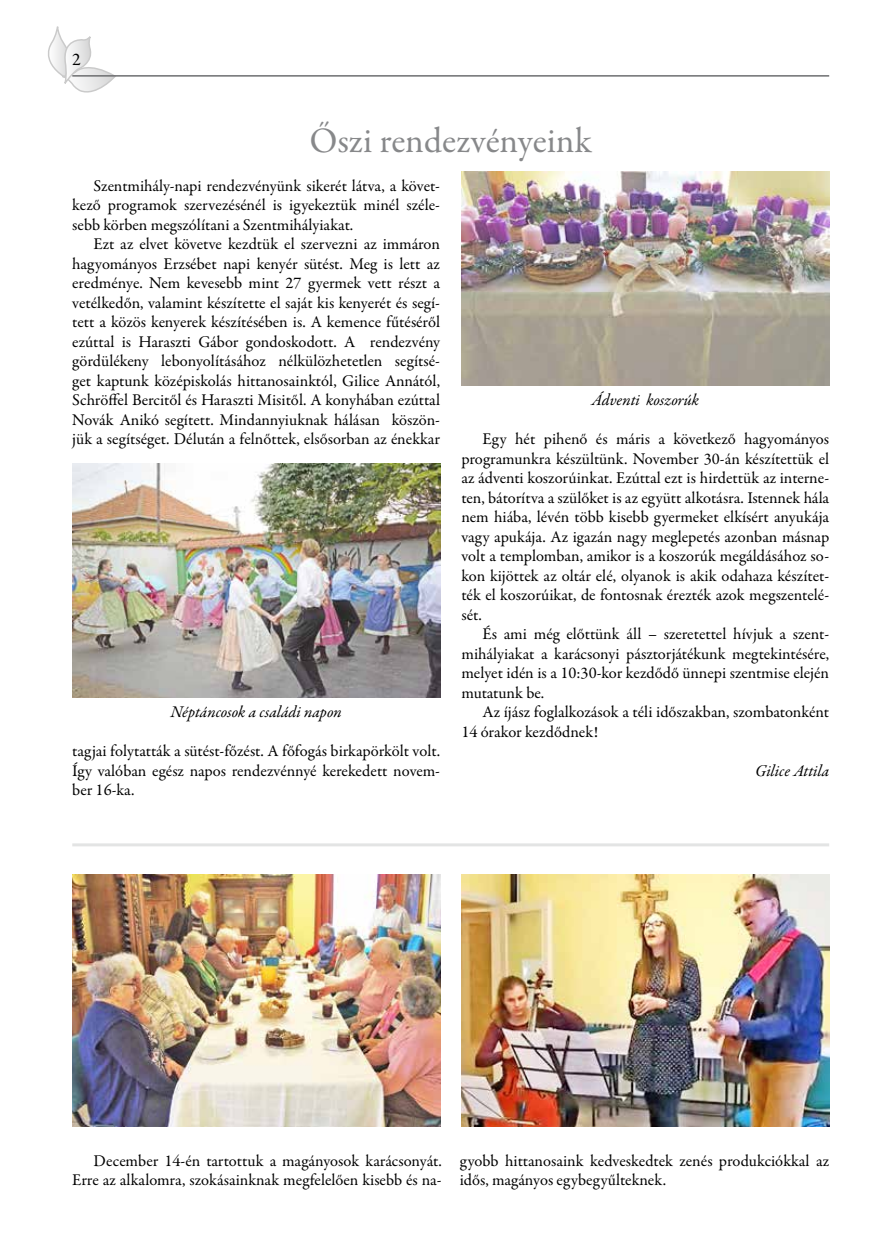
<style>
.page{position:relative;width:893px;height:1260px;background:#fff}
.page>*{position:absolute;margin:0;border:0;box-sizing:border-box;transform-origin:0 0}
.t1{font:36px "Garamond Premr Pro";color:#87888a}
.t2{font:18px "Garamond Premr Pro";color:#000}
.t3{font:16.5px/19.5px "Garamond Premr Pro";color:#000;text-align:justify}
.t4{font:italic 16.5px "Garamond Premr Pro";letter-spacing:-.005em;color:#000}
</style>
<div class="page">
<svg style="left:48px;top:27px;width:67px;height:66px"></svg>
<hr style="left:72px;top:75px;width:757px;height:2px;background:#6d6e70">
<img style="left:72px;top:464px;width:368px;height:234px">
<img style="left:461px;top:171px;width:368px;height:215px">
<img style="left:461px;top:875px;width:368px;height:251px">
<img style="left:72px;top:875px;width:368px;height:251px">
<hr style="left:72px;top:843px;width:757px;height:3px;background:#e3e4e4">
<p class="t2" style="left:72px;top:48px;width:10px">2</p>
<h1 class="t1" style="left:310px;top:118px;width:284px">Őszi rendezvényeink</h1>
<p class="t3" style="left:72px;top:176px;width:369px;text-indent:21px">Szentmihály-napi rendezvényünk sikerét látva, a követ&shy;kező programok szervezésénél is igyekeztük minél széle&shy;sebb körben megszólítani a Szentmihályiakat.</p>
<p class="t3" style="left:72px;top:234px;width:369px;text-indent:21px">Ezt az elvet követve kezdtük el szervezni az immáron hagyományos Erzsébet napi kenyér sütést. Meg is lett az eredménye. Nem kevesebb mint 27 gyermek vett részt a vetélkedőn, valamint készítette el saját kis kenyerét és segí&shy;tett a közös kenyerek készítésében is. A kemence fűtéséről ezúttal is Haraszti Gábor gondoskodott. A rendezvény gördülékeny lebonyolításához nélkülözhetetlen segítsé&shy;get kaptunk középiskolás hittanosainktól, Gilice Annától, Schröffel Bercitől és Haraszti Misitől. A konyhában ezúttal Novák Anikó segített. Mindannyiuknak hálásan köszön&shy;jük a segítséget. Délután a felnőttek, elsősorban az énekkar</p>
<p class="t4" style="left:591px;top:389px;width:109px">Ádventi koszorúk</p>
<p class="t3" style="left:461px;top:429px;width:369px;text-indent:21px">Egy hét pihenő és máris a következő hagyományos programunkra készültünk. November 30-án készítettük el az ádventi koszorúinkat. Ezúttal ezt is hirdettük az interne&shy;ten, bátorítva a szülőket is az együtt alkotásra. Istennek hála nem hiába, lévén több kisebb gyermeket elkísért anyukája vagy apukája. Az igazán nagy meglepetés azonban másnap volt a templomban, amikor is a koszorúk megáldásához so&shy;kon kijöttek az oltár elé, olyanok is akik odahaza készítet&shy;ték el koszorúikat, de fontosnak érezték azok megszentelé&shy;sét.</p>
<p class="t3" style="left:461px;top:625px;width:369px;text-indent:21px">És ami még előttünk áll – szeretettel hívjuk a szent&shy;mihályiakat a karácsonyi pásztorjátékunk megtekintésére, melyet idén is a 10:30-kor kezdődő ünnepi szentmise elején mutatunk be.</p>
<p class="t3" style="left:461px;top:703px;width:369px;text-indent:21px">Az íjász foglalkozások a téli időszakban, szombatonként<br>14 órakor kezdődnek!</p>
<p class="t4" style="left:755px;top:760px;width:76px">Gilice Attila</p>
<p class="t4" style="left:170px;top:701px;width:173px">Néptáncosok a családi napon</p>
<p class="t3" style="left:72px;top:741px;width:369px">tagjai folytatták a sütést-főzést. A főfogás birkapörkölt volt.<br>Így valóban egész napos rendezvénnyé kerekedett novem&shy;ber 16-ka.</p>
<p class="t3" style="left:72px;top:1151px;width:371px;text-align:right">December 14-én tartottuk a magányosok karácsonyát.<br>Erre az alkalomra, szokásainknak megfelelően kisebb és na-</p>
<p class="t3" style="left:460px;top:1151px;width:371px">gyobb hittanosaink kedveskedtek zenés produkciókkal az idős, magányos egybegyűlteknek.</p>
</div>
